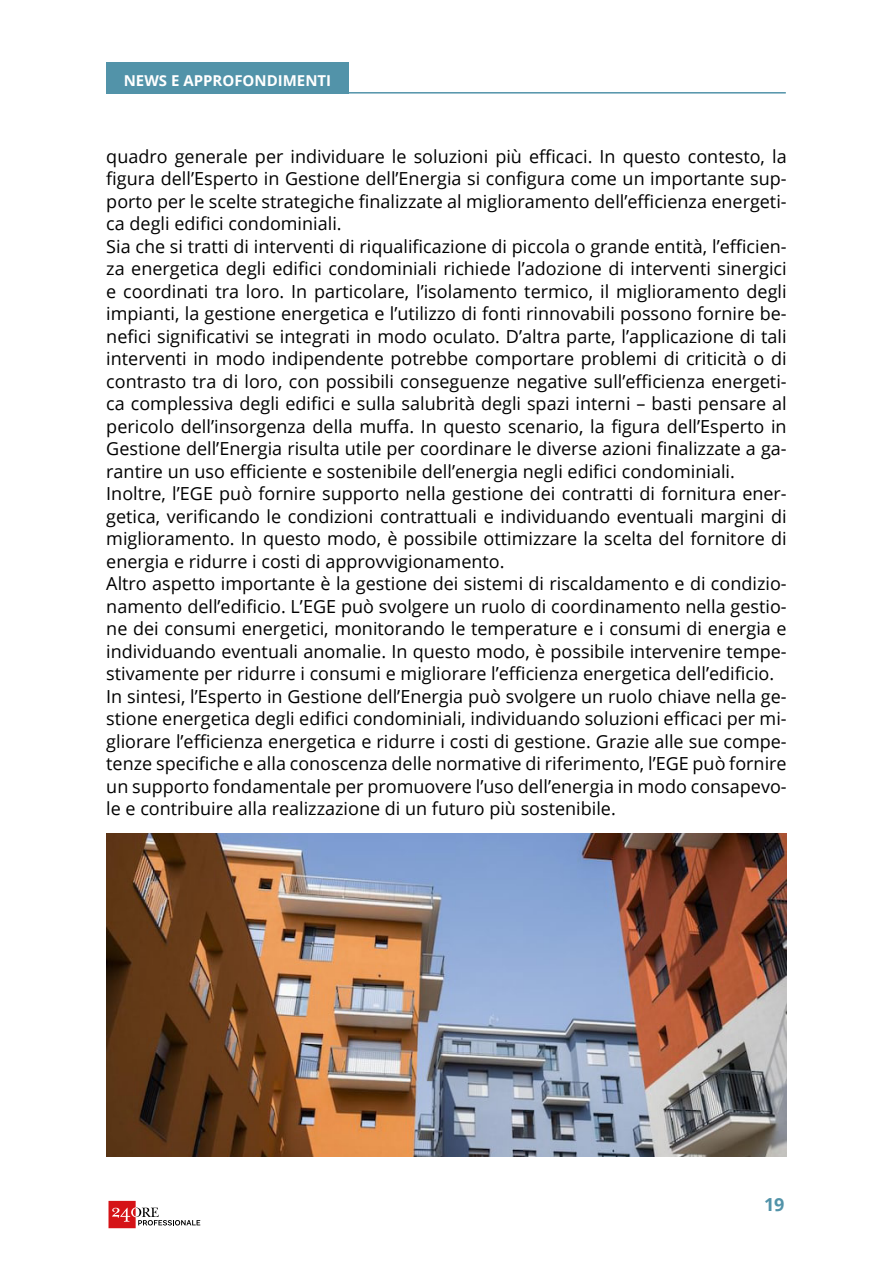
<style>
.page{position:relative;width:893px;height:1263px;background:#fff}
.page>*{position:absolute;margin:0;border:0;box-sizing:border-box;transform-origin:0 0}
.t1{font:18px/22.5px "Open Sans";color:#000}
.t2{font:700 18px "Open Sans";color:#5293a9}
.t3{font:700 15px "Open Sans";color:#fff}
</style>
<div class="page">
<hr style="left:284px;top:92px;width:502px;height:2px;background:#5293a9">
<svg style="left:109px;top:1201px;width:91px;height:27px"></svg>
<div style="left:106px;top:63px;width:243px;height:31px;background:#5293a9"></div>
<img style="left:107px;top:833px;width:679px;height:324px">
<p class="t3" style="left:124px;top:70px;width:209px">NEWS E APPROFONDIMENTI</p>
<p class="t1" style="left:106px;top:144px;width:682px">quadro generale per individuare le soluzioni più efficaci. In questo contesto, la figura dell’Esperto in Gestione dell’Energia si configura come un importante sup&shy;porto per le scelte strategiche finalizzate al miglioramento dell’efficienza energeti&shy;ca degli edifici condominiali.<br>Sia che si tratti di interventi di riqualificazione di piccola o grande entità, l’efficien&shy;za energetica degli edifici condominiali richiede l’adozione di interventi sinergici e coordinati tra loro. In particolare, l’isolamento termico, il miglioramento degli impianti, la gestione energetica e l’utilizzo di fonti rinnovabili possono fornire be&shy;nefici significativi se integrati in modo oculato. D’altra parte, l’applicazione di tali interventi in modo indipendente potrebbe comportare problemi di criticità o di contrasto tra di loro, con possibili conseguenze negative sull’efficienza energeti&shy;ca complessiva degli edifici e sulla salubrità degli spazi interni – basti pensare al pericolo dell’insorgenza della muffa. In questo scenario, la figura dell’Esperto in Gestione dell’Energia risulta utile per coordinare le diverse azioni finalizzate a ga&shy;rantire un uso efficiente e sostenibile dell’energia negli edifici condominiali.<br>Inoltre, l’EGE può fornire supporto nella gestione dei contratti di fornitura ener&shy;getica, verificando le condizioni contrattuali e individuando eventuali margini di miglioramento. In questo modo, è possibile ottimizzare la scelta del fornitore di energia e ridurre i costi di approvvigionamento.<br>Altro aspetto importante è la gestione dei sistemi di riscaldamento e di condizio&shy;namento dell’edificio. L’EGE può svolgere un ruolo di coordinamento nella gestio&shy;ne dei consumi energetici, monitorando le temperature e i consumi di energia e individuando eventuali anomalie. In questo modo, è possibile intervenire tempe&shy;stivamente per ridurre i consumi e migliorare l’efficienza energetica dell’edificio.<br>In sintesi, l’Esperto in Gestione dell’Energia può svolgere un ruolo chiave nella ge&shy;stione energetica degli edifici condominiali, individuando soluzioni efficaci per mi&shy;gliorare l’efficienza energetica e ridurre i costi di gestione. Grazie alle sue compe&shy;tenze specifiche e alla conoscenza delle normative di riferimento, l’EGE può fornire un supporto fondamentale per promuovere l’uso dell’energia in modo consapevo&shy;le e contribuire alla realizzazione di un futuro più sostenibile.</p>
<p class="t2" style="left:764px;top:1191px;width:22px">19</p>
</div>
